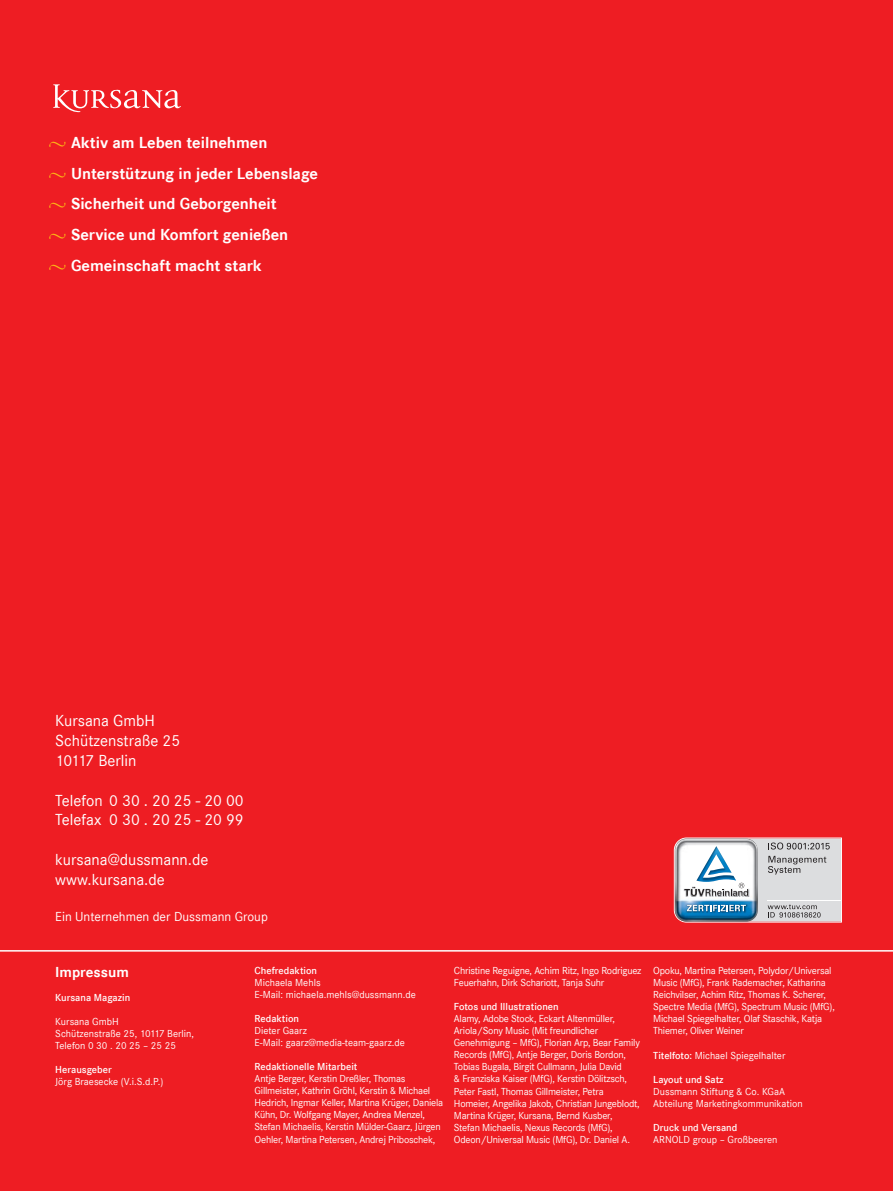
<style>
.page{position:relative;width:893px;height:1191px;background:#ee1d23}
.page>*{position:absolute;margin:0;border:0;box-sizing:border-box;transform-origin:0 0}
.t1{font:700 16.5px "Corporate S";color:#fff}
.t2{font:16.5px/19.8px "Corporate S";color:#fff}
.t3{font:700 15px "Corporate S";color:#fff}
.t4{font:13.5px "Corporate S";color:#fff}
.t5{font:10.5px/12px "Corporate S";letter-spacing:-.02em;color:#fff}
.t6{font:10.5px/12px "Corporate S";color:#fff}
.t7{font:600 10.5px "Corporate S";color:#fff}
.s1{font-family:"Minion Pro";font-weight:400;color:#fcb814}
.s2{font-weight:600}
</style>
<div class="page">
<hr style="left:0;top:950px;width:893px;height:1px;background:#fff">
<svg style="left:53px;top:84px;width:128px;height:28px"></svg>
<svg style="left:674px;top:837px;width:168px;height:85px;background:#bfc7cf"></svg>
<h1 class="t1" style="left:49px;top:133px;width:220px"><span class="s1">•</span> Aktiv am Leben teilnehmen</h1>
<h1 class="t1" style="left:49px;top:164px;width:271px"><span class="s1">•</span> Unterstützung in jeder Lebenslage</h1>
<h1 class="t1" style="left:49px;top:194px;width:229px"><span class="s1">•</span> Sicherheit und Geborgenheit</h1>
<h1 class="t1" style="left:49px;top:225px;width:241px"><span class="s1">•</span> Service und Komfort genießen</h1>
<h1 class="t1" style="left:49px;top:256px;width:214px"><span class="s1">•</span> Gemeinschaft macht stark</h1>
<h1 class="t2" style="left:55px;top:711px;width:126px">Kursana GmbH<br>Schützenstraße 25<br>10117 Berlin</h1>
<h1 class="t2" style="left:55px;top:790px;width:190px">Telefon 0 30 . 20 25 - 20 00<br>Telefax 0 30 . 20 25 - 20 99</h1>
<h1 class="t2" style="left:55px;top:849px;width:155px">kursana@dussmann.de www.kursana.de</h1>
<p class="t4" style="left:55px;top:908px;width:214px">Ein Unternehmen der Dussmann Group</p>
<h2 class="t3" style="left:55px;top:963px;width:75px">Impressum</h2>
<p class="t7" style="left:55px;top:992px;width:76px">Kursana Magazin</p>
<p class="t6" style="left:55px;top:1016px;width:140px">Kursana GmbH<br>Schützenstraße 25, 10117 Berlin,<br>Telefon 0 30 . 20 25 – 25 25</p>
<p class="t7" style="left:55px;top:1064px;width:58px">Herausgeber</p>
<p class="t6" style="left:55px;top:1076px;width:110px">Jörg Braesecke (V.i.S.d.P.)</p>
<p class="t7" style="left:255px;top:965px;width:64px">Chefredaktion</p>
<p class="t6" style="left:255px;top:977px;width:163px">Michaela Mehls<br>E-Mail: michaela.mehls@dussmann.de</p>
<p class="t7" style="left:255px;top:1013px;width:46px">Redaktion</p>
<p class="t6" style="left:255px;top:1025px;width:152px">Dieter Gaarz<br>E-Mail: gaarz@media-team-gaarz.de</p>
<p class="t7" style="left:255px;top:1061px;width:104px">Redaktionelle Mitarbeit</p>
<p class="t5" style="left:255px;top:1073px;width:190px">Antje Berger, Kerstin Dreßler, Thomas Gillmeister, Kathrin Gröhl, Kerstin &amp; Michael Hedrich, Ingmar Keller, Martina Krüger, Daniela Kühn, Dr. Wolfgang Mayer, Andrea Menzel, Stefan Michaelis, Kerstin Mülder-Gaarz, Jürgen Oehler, Martina Petersen, Andrej Priboschek,</p>
<p class="t5" style="left:454px;top:965px;width:189px">Christine Reguigne, Achim Ritz, Ingo Rodriguez<br>Feuerhahn, Dirk Schariott, Tanja Suhr</p>
<p class="t7" style="left:454px;top:1001px;width:106px">Fotos und Illustrationen</p>
<p class="t5" style="left:454px;top:1013px;width:187px">Alamy, Adobe Stock, Eckart Altenmüller, Ariola/Sony Music (Mit freundlicher Genehmigung – MfG), Florian Arp, Bear Family Records (MfG), Antje Berger, Doris Bordon, Tobias Bugala, Birgit Cullmann, Julia David<br>&amp; Franziska Kaiser (MfG), Kerstin Dölitzsch, Peter Fastl, Thomas Gillmeister, Petra Homeier, Angelika Jakob, Christian Jungeblodt, Martina Krüger, Kursana, Bernd Kusber, Stefan Michaelis, Nexus Records (MfG), Odeon/Universal Music (MfG), Dr. Daniel A.</p>
<p class="t5" style="left:653px;top:965px;width:183px">Opoku, Martina Petersen, Polydor/Universal Music (MfG), Frank Rademacher, Katharina Reichvilser, Achim Ritz, Thomas K. Scherer, Spectre Media (MfG), Spectrum Music (MfG), Michael Spiegelhalter, Olaf Staschik, Katja Thiemer, Oliver Weiner</p>
<p class="t6" style="left:653px;top:1049px;width:134px"><span class="s2">Titelfoto:</span> Michael Spiegelhalter</p>
<p class="t7" style="left:653px;top:1073px;width:72px">Layout und Satz</p>
<p class="t6" style="left:653px;top:1085px;width:151px">Dussmann Stiftung &amp; Co. KGaA<br>Abteilung Marketingkommunikation</p>
<p class="t7" style="left:653px;top:1121px;width:86px">Druck und Versand</p>
<p class="t6" style="left:653px;top:1133px;width:126px">ARNOLD group – Großbeeren</p>
</div>
